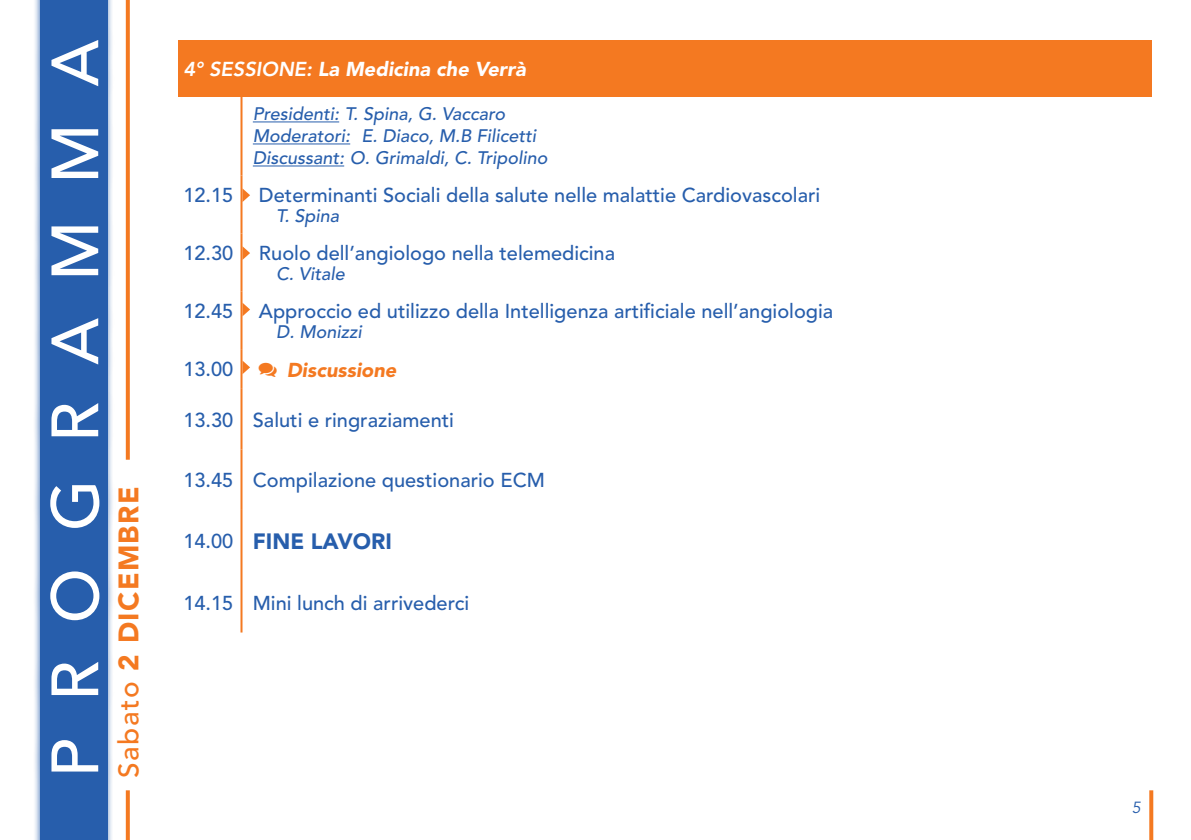
<style>
.page{position:relative;width:1191px;height:840px;background:#fff}
.page>*{position:absolute;margin:0;border:0;box-sizing:border-box;transform-origin:0 0}
.t1{font:500 66px "Avenir LT Std";letter-spacing:.565em;color:#fff}
.t2{font:900 28px "Avenir LT Std";letter-spacing:.05em;color:#f47921}
.t3{font:900 22px "Avenir LT Std";color:#275eac}
.t4{font:500 20px "Avenir LT Std";color:#275eac}
.t5{font:italic 900 20px "Avenir LT Std";color:#fff}
.t6{font:italic 900 20px "Avenir LT Std";color:#f47921}
.t7{font:italic 500 18px "Avenir LT Std";color:#275eac}
.t8{font:italic 16px "Avenir LT Std";color:#275eac}
.s1{font-weight:500}
.s2{font-weight:800}
</style>
<div class="page">
<div style="left:40px;top:0;width:68px;height:839px;background:#275eac"></div>
<svg style="left:126px;top:0;width:4px;height:459px;background:#f47e2a"></svg>
<svg style="left:126px;top:790px;width:4px;height:49px"></svg>
<svg style="left:1149px;top:790px;width:4px;height:49px"></svg>
<div style="left:32px;top:23px;width:86px;height:766px;background:#275eac;opacity:.75"></div>
<div style="left:178px;top:40px;width:973px;height:56px;background:#f47921"></div>
<hr style="left:240px;top:175px;width:2px;height:58px;background:#f47921">
<hr style="left:240px;top:233px;width:2px;height:58px;background:#f47921">
<hr style="left:240px;top:291px;width:2px;height:58px;background:#f47921">
<hr style="left:240px;top:349px;width:2px;height:39px;background:#f47921">
<hr style="left:240px;top:388px;width:2px;height:61px;background:#f47921">
<hr style="left:240px;top:449px;width:2px;height:60px;background:#f47921">
<hr style="left:240px;top:509px;width:2px;height:62px;background:#f47921">
<hr style="left:240px;top:571px;width:2px;height:61px;background:#f47921">
<hr style="left:240px;top:96px;width:2px;height:79px;background:#f47921">
<hr style="left:253px;top:121px;width:86px;height:1px;background:#275eac">
<hr style="left:253px;top:143px;width:97px;height:1px;background:#275eac">
<hr style="left:253px;top:165px;width:91px;height:1px;background:#275eac">
<svg style="left:242px;top:188px;width:8px;height:14px"></svg>
<svg style="left:242px;top:246px;width:8px;height:14px"></svg>
<svg style="left:242px;top:302px;width:8px;height:14px"></svg>
<svg style="left:242px;top:360px;width:8px;height:14px"></svg>
<h1 class="t1" style="left:37px;top:777px;width:738px;rotate:-90deg">PROGRAMMA</h1>
<p class="t2" style="left:112px;top:777px;width:292px;rotate:-90deg"><span class="s1">Sabato</span> 2 DICEMBRE</p>
<p class="t5" style="left:183px;top:57px;width:344px"><span class="s2">4° SESSIONE:</span> La Medicina che Verrà</p>
<p class="t7" style="left:253px;top:103px;width:254px">Presidenti: T. Spina, G. Vaccaro</p>
<p class="t7" style="left:253px;top:125px;width:285px">Moderatori: E. Diaco, M.B Filicetti</p>
<p class="t7" style="left:253px;top:147px;width:296px">Discussant: O. Grimaldi, C. Tripolino</p>
<p class="t4" style="left:183px;top:183px;width:52px">12.15</p>
<p class="t4" style="left:259px;top:183px;width:563px">Determinanti Sociali della salute nelle malattie Cardiovascolari</p>
<p class="t7" style="left:276px;top:205px;width:65px">T. Spina</p>
<p class="t4" style="left:183px;top:241px;width:52px">12.30</p>
<p class="t4" style="left:259px;top:241px;width:358px">Ruolo dell’angiologo nella telemedicina</p>
<p class="t7" style="left:276px;top:263px;width:70px">C. Vitale</p>
<p class="t4" style="left:183px;top:299px;width:52px">12.45</p>
<p class="t4" style="left:259px;top:299px;width:576px">Approccio ed utilizzo della Intelligenza artificiale nell’angiologia</p>
<p class="t7" style="left:276px;top:321px;width:87px">D. Monizzi</p>
<p class="t4" style="left:183px;top:357px;width:52px">13.00</p>
<p class="t6" style="left:287px;top:357px;width:111px">Discussione</p>
<p class="t4" style="left:183px;top:408px;width:52px">13.30</p>
<p class="t4" style="left:253px;top:408px;width:203px">Saluti e ringraziamenti</p>
<p class="t4" style="left:183px;top:468px;width:52px">13.45</p>
<p class="t4" style="left:253px;top:468px;width:293px">Compilazione questionario ECM</p>
<p class="t4" style="left:183px;top:529px;width:52px">14.00</p>
<p class="t3" style="left:253px;top:528px;width:141px">FINE LAVORI</p>
<p class="t4" style="left:183px;top:591px;width:52px">14.15</p>
<p class="t4" style="left:253px;top:591px;width:218px">Mini lunch di arrivederci</p>
<p class="t8" style="left:1132px;top:798px;width:10px">5</p>
</div>
